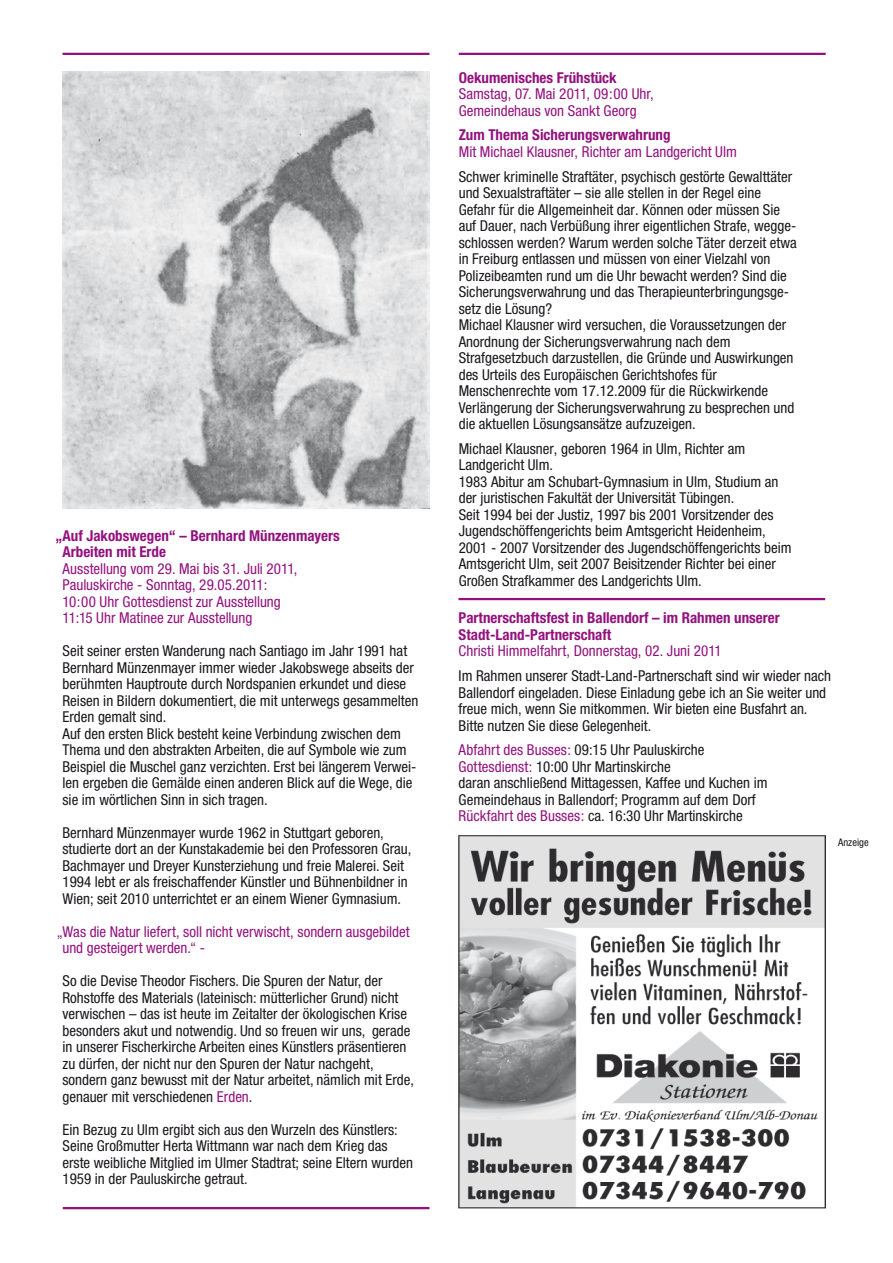
<style>
.page{position:relative;width:893px;height:1263px;background:#fff}
.page>*{position:absolute;margin:0;border:0;box-sizing:border-box;transform-origin:0 0}
.t1{font:condensed 15px/16.5px "Helvetica Neue";color:#1a171c}
.t2{font:condensed 15px/16.5px "Helvetica Neue";color:#93117e}
.t3{font:700 condensed 15px/16.5px "Helvetica Neue";color:#93117e}
.t4{font:condensed 10.5px "Helvetica Neue";color:#1a171c}
.s1{color:#93117e}
</style>
<div class="page">
<hr style="left:63px;top:53px;width:366px;height:2px;background:#93117e">
<hr style="left:459px;top:53px;width:367px;height:2px;background:#93117e">
<hr style="left:63px;top:1207px;width:366px;height:2px;background:#93117e">
<img style="left:458px;top:835px;width:367px;height:373px">
<hr style="left:458px;top:598px;width:367px;height:2px;background:#93117e">
<img style="left:62px;top:72px;width:367px;height:437px">
<p class="t3" style="left:63px;top:527px;width:279px;text-indent:-7px">„Auf Jakobswegen“ – Bernhard Münzenmayers<br>Arbeiten mit Erde</p>
<p class="t2" style="left:63px;top:560px;width:236px">Ausstellung vom 29. Mai bis 31. Juli 2011, Pauluskirche - Sonntag, 29.05.2011:<br>10:00 Uhr Gottesdienst zur Ausstellung 11:15 Uhr Matinee zur Ausstellung</p>
<p class="t1" style="left:63px;top:642px;width:357px">Seit seiner ersten Wanderung nach Santiago im Jahr 1991 hat Bernhard Münzenmayer immer wieder Jakobswege abseits der berühmten Hauptroute durch Nordspanien erkundet und diese Reisen in Bildern dokumentiert, die mit unterwegs gesammelten Erden gemalt sind.<br>Auf den ersten Blick besteht keine Verbindung zwischen dem Thema und den abstrakten Arbeiten, die auf Symbole wie zum Beispiel die Muschel ganz verzichten. Erst bei längerem Verwei&shy;len ergeben die Gemälde einen anderen Blick auf die Wege, die sie im wörtlichen Sinn in sich tragen.</p>
<p class="t1" style="left:63px;top:824px;width:350px">Bernhard Münzenmayer wurde 1962 in Stuttgart geboren, studierte dort an der Kunstakademie bei den Professoren Grau, Bachmayer und Dreyer Kunsterziehung und freie Malerei. Seit 1994 lebt er als freischaffender Künstler und Bühnenbildner in Wien; seit 2010 unterrichtet er an einem Wiener Gymnasium.</p>
<p class="t2" style="left:63px;top:923px;width:349px;text-indent:-6px">„Was die Natur liefert, soll nicht verwischt, sondern ausgebildet und gesteigert werden.“ -</p>
<p class="t1" style="left:63px;top:972px;width:353px">So die Devise Theodor Fischers. Die Spuren der Natur, der Rohstoffe des Materials (lateinisch: mütterlicher Grund) nicht verwischen – das ist heute im Zeitalter der ökologischen Krise besonders akut und notwendig. Und so freuen wir uns, gerade in unserer Fischerkirche Arbeiten eines Künstlers präsentieren zu dürfen, der nicht nur den Spuren der Natur nachgeht, sondern ganz bewusst mit der Natur arbeitet, nämlich mit Erde, genauer mit verschiedenen <span class="s1">Erden</span>.</p>
<p class="t1" style="left:63px;top:1121px;width:352px">Ein Bezug zu Ulm ergibt sich aus den Wurzeln des Künstlers:<br>Seine Großmutter Herta Wittmann war nach dem Krieg das erste weibliche Mitglied im Ulmer Stadtrat; seine Eltern wurden 1959 in der Pauluskirche getraut.</p>
<p class="t3" style="left:459px;top:69px;width:159px">Oekumenisches Frühstück</p>
<p class="t2" style="left:459px;top:86px;width:197px">Samstag, 07. Mai 2011, 09:00 Uhr,<br>Gemeindehaus von Sankt Georg</p>
<p class="t3" style="left:459px;top:127px;width:213px">Zum Thema Sicherungsverwahrung</p>
<p class="t2" style="left:459px;top:143px;width:280px">Mit Michael Klausner, Richter am Landgericht Ulm</p>
<p class="t1" style="left:459px;top:168px;width:340px">Schwer kriminelle Straftäter, psychisch gestörte Gewalttäter und Sexualstraftäter – sie alle stellen in der Regel eine Gefahr für die Allgemeinheit dar. Können oder müssen Sie auf Dauer, nach Verbüßung ihrer eigentlichen Strafe, wegge&shy;schlossen werden? Warum werden solche Täter derzeit etwa in Freiburg entlassen und müssen von einer Vielzahl von Polizeibeamten rund um die Uhr bewacht werden? Sind die Sicherungsverwahrung und das Therapieunterbringungsge&shy;setz die Lösung?<br>Michael Klausner wird versuchen, die Voraussetzungen der Anordnung der Sicherungsverwahrung nach dem Strafgesetzbuch darzustellen, die Gründe und Auswirkungen des Urteils des Europäischen Gerichtshofes für Menschenrechte vom 17.12.2009 für die Rückwirkende Verlängerung der Sicherungsverwahrung zu besprechen und die aktuellen Lösungsansätze aufzuzeigen.</p>
<p class="t1" style="left:459px;top:440px;width:334px">Michael Klausner, geboren 1964 in Ulm, Richter am Landgericht Ulm.<br>1983 Abitur am Schubart-Gymnasium in Ulm, Studium an der juristischen Fakultät der Universität Tübingen.<br>Seit 1994 bei der Justiz, 1997 bis 2001 Vorsitzender des Jugendschöffengerichts beim Amtsgericht Heidenheim, 2001 - 2007 Vorsitzender des Jugendschöffengerichts beim Amtsgericht Ulm, seit 2007 Beisitzender Richter bei einer Großen Strafkammer des Landgerichts Ulm.</p>
<p class="t3" style="left:459px;top:609px;width:323px">Partnerschaftsfest in Ballendorf – im Rahmen unserer<br>Stadt-Land-Partnerschaft</p>
<p class="t2" style="left:459px;top:643px;width:265px">Christi Himmelfahrt, Donnerstag, 02. Juni 2011</p>
<p class="t1" style="left:459px;top:667px;width:374px">Im Rahmen unserer Stadt-Land-Partnerschaft sind wir wieder nach Ballendorf eingeladen. Diese Einladung gebe ich an Sie weiter und freue mich, wenn Sie mitkommen. Wir bieten eine Busfahrt an.<br>Bitte nutzen Sie diese Gelegenheit.</p>
<p class="t1" style="left:459px;top:742px;width:310px"><span class="s1">Abfahrt des Busses:</span> 09:15 Uhr Pauluskirche <span class="s1">Gottesdienst:</span> 10:00 Uhr Martinskirche<br>daran anschließend Mittagessen, Kaffee und Kuchen im Gemeindehaus in Ballendorf; Programm auf dem Dorf <span class="s1">Rückfahrt des Busses:</span> ca. 16:30 Uhr Martinskirche</p>
<p class="t4" style="left:838px;top:837px;width:32px">Anzeige</p>
</div>
